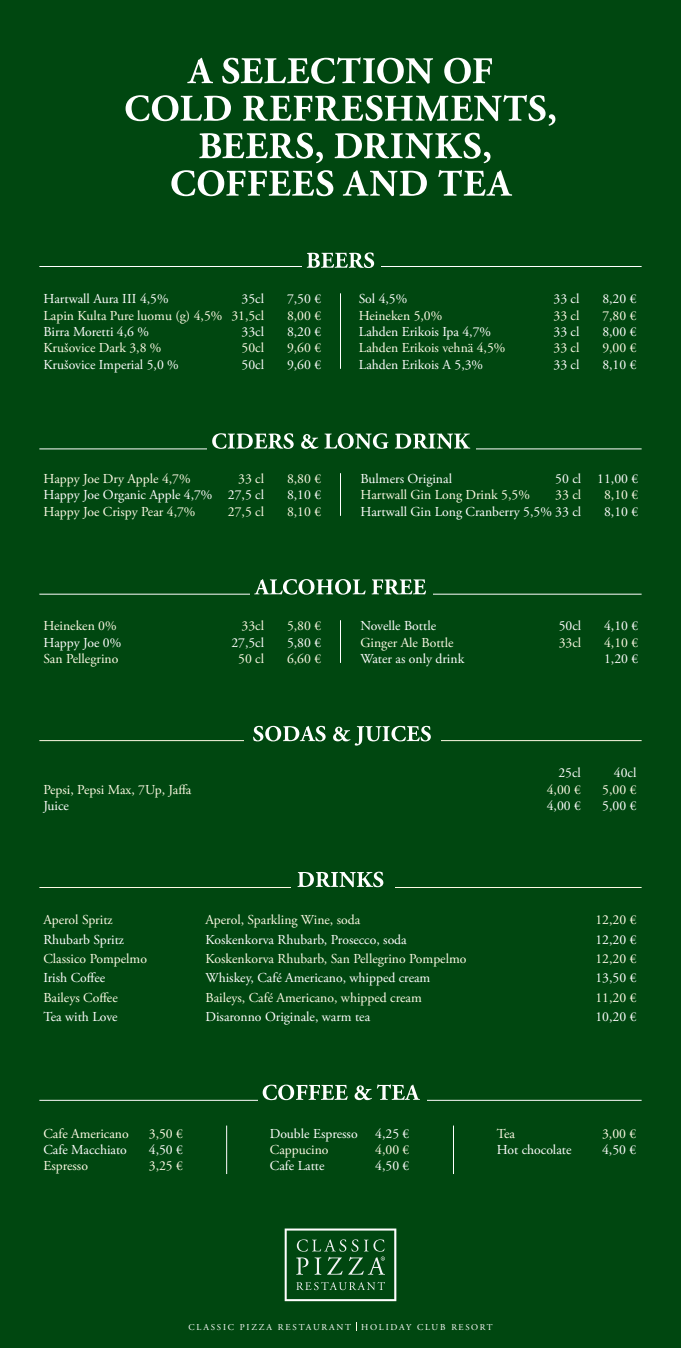
<style>
.page{position:relative;width:681px;height:1348px;background:#fff}
.page>*{position:absolute;margin:0;border:0;box-sizing:border-box;transform-origin:0 0}
.t1{font:13.65px "Adobe Garamond Pro";color:#fff}
.t2{font:13.65px "Adobe Garamond Pro";color:#fefae4}
.t3{font:9px "Adobe Garamond Pro";letter-spacing:.2em;color:#fff}
.s1{font-size:8.85px}
</style>
<div class="page">
<div style="left:0;top:0;width:680px;height:1348px;background:#004710"></div>
<svg style="left:187px;top:58px;width:26px;height:25px"></svg>
<svg style="left:222px;top:57px;width:211px;height:27px"></svg>
<svg style="left:444px;top:58px;width:47px;height:26px"></svg>
<svg style="left:125px;top:95px;width:106px;height:26px"></svg>
<svg style="left:243px;top:95px;width:312px;height:31px"></svg>
<svg style="left:199px;top:133px;width:291px;height:30px"></svg>
<svg style="left:171px;top:170px;width:162px;height:26px"></svg>
<svg style="left:342px;top:170px;width:84px;height:26px"></svg>
<svg style="left:438px;top:170px;width:74px;height:26px"></svg>
<hr style="left:39px;top:887px;width:602px;height:1px;background:#fefae4">
<div style="left:291px;top:867px;width:103px;height:26px;background:#004710"></div>
<svg style="left:297px;top:872px;width:86px;height:15px"></svg>
<hr style="left:226px;top:1125px;width:1px;height:49px;background:#fff">
<hr style="left:453px;top:1125px;width:1px;height:49px;background:#fff">
<hr style="left:39px;top:1100px;width:602px;height:1px;background:#fff">
<div style="left:258px;top:1078px;width:168px;height:26px;background:#004710"></div>
<svg style="left:262px;top:1085px;width:85px;height:15px"></svg>
<svg style="left:354px;top:1084px;width:66px;height:16px"></svg>
<svg style="left:284px;top:1228px;width:113px;height:74px"></svg>
<svg style="left:284px;top:1228px;width:112px;height:73px"></svg>
<hr style="left:39px;top:594px;width:602px;height:1px;background:#fff">
<div style="left:249px;top:573px;width:183px;height:26px;background:#004710"></div>
<svg style="left:254px;top:579px;width:172px;height:16px"></svg>
<hr style="left:340px;top:620px;width:1px;height:43px;background:#fff">
<hr style="left:39px;top:740px;width:602px;height:1px;background:#fefae4">
<div style="left:244px;top:720px;width:196px;height:26px;background:#004710"></div>
<svg style="left:253px;top:726px;width:72px;height:15px"></svg>
<svg style="left:333px;top:726px;width:97px;height:20px"></svg>
<hr style="left:39px;top:449px;width:602px;height:1px;background:#fff">
<div style="left:207px;top:426px;width:268px;height:26px;background:#004710"></div>
<svg style="left:212px;top:433px;width:81px;height:16px"></svg>
<svg style="left:301px;top:434px;width:17px;height:15px"></svg>
<svg style="left:324px;top:433px;width:64px;height:16px"></svg>
<svg style="left:394px;top:434px;width:76px;height:15px"></svg>
<hr style="left:340px;top:473px;width:1px;height:43px;background:#fff">
<hr style="left:39px;top:266px;width:602px;height:1px;background:#fff">
<div style="left:301px;top:246px;width:79px;height:26px;background:#004710"></div>
<svg style="left:306px;top:252px;width:68px;height:16px"></svg>
<hr style="left:340px;top:293px;width:1px;height:76px;background:#fff">
<p class="t1" style="left:43px;top:291px;width:127px">Hartwall Aura III 4,5%</p>
<p class="t1" style="left:241px;top:291px;width:24px">35cl</p>
<p class="t1" style="left:287px;top:291px;width:36px">7,50 €</p>
<p class="t2" style="left:43px;top:307px;width:222px">Lapin Kulta Pure luomu (g) 4,5% 31,5cl</p>
<p class="t2" style="left:287px;top:307px;width:36px">8,00 €</p>
<p class="t1" style="left:43px;top:323px;width:107px">Birra Moretti 4,6 %</p>
<p class="t1" style="left:241px;top:323px;width:24px">33cl</p>
<p class="t1" style="left:287px;top:323px;width:36px">8,20 €</p>
<p class="t2" style="left:43px;top:340px;width:119px">Krušovice Dark 3,8 %</p>
<p class="t2" style="left:241px;top:340px;width:24px">50cl</p>
<p class="t2" style="left:287px;top:340px;width:36px">9,60 €</p>
<p class="t1" style="left:43px;top:356px;width:137px">Krušovice Imperial 5,0 %</p>
<p class="t1" style="left:241px;top:356px;width:24px">50cl</p>
<p class="t1" style="left:287px;top:356px;width:36px">9,60 €</p>
<p class="t1" style="left:358px;top:291px;width:50px">Sol 4,5%</p>
<p class="t1" style="left:553px;top:291px;width:27px">33 cl</p>
<p class="t1" style="left:602px;top:291px;width:36px">8,20 €</p>
<p class="t2" style="left:358px;top:307px;width:85px">Heineken 5,0%</p>
<p class="t2" style="left:553px;top:307px;width:27px">33 cl</p>
<p class="t2" style="left:602px;top:307px;width:36px">7,80 €</p>
<p class="t1" style="left:358px;top:323px;width:134px">Lahden Erikois Ipa 4,7%</p>
<p class="t1" style="left:553px;top:323px;width:27px">33 cl</p>
<p class="t1" style="left:602px;top:323px;width:36px">8,00 €</p>
<p class="t2" style="left:358px;top:340px;width:148px">Lahden Erikois vehnä 4,5%</p>
<p class="t2" style="left:553px;top:340px;width:27px">33 cl</p>
<p class="t2" style="left:602px;top:340px;width:36px">9,00 €</p>
<p class="t1" style="left:358px;top:356px;width:126px">Lahden Erikois A 5,3%</p>
<p class="t1" style="left:553px;top:356px;width:27px">33 cl</p>
<p class="t1" style="left:602px;top:356px;width:36px">8,10 €</p>
<p class="t2" style="left:43px;top:471px;width:149px">Happy Joe Dry Apple 4,7%</p>
<p class="t2" style="left:238px;top:471px;width:27px">33 cl</p>
<p class="t2" style="left:287px;top:471px;width:36px">8,80 €</p>
<p class="t1" style="left:43px;top:487px;width:222px">Happy Joe Organic Apple 4,7% 27,5 cl</p>
<p class="t1" style="left:287px;top:487px;width:36px">8,10 €</p>
<p class="t2" style="left:43px;top:503px;width:153px">Happy Joe Crispy Pear 4,7%</p>
<p class="t2" style="left:228px;top:503px;width:38px">27,5 cl</p>
<p class="t2" style="left:287px;top:503px;width:36px">8,10 €</p>
<p class="t1" style="left:360px;top:471px;width:93px">Bulmers Original</p>
<p class="t1" style="left:555px;top:471px;width:84px">50 cl 11,00 €</p>
<p class="t2" style="left:360px;top:487px;width:171px">Hartwall Gin Long Drink 5,5%</p>
<p class="t2" style="left:555px;top:487px;width:27px">33 cl</p>
<p class="t2" style="left:603px;top:487px;width:36px">8,10 €</p>
<p class="t1" style="left:360px;top:503px;width:222px">Hartwall Gin Long Cranberry 5,5% 33 cl</p>
<p class="t1" style="left:603px;top:503px;width:36px">8,10 €</p>
<p class="t2" style="left:43px;top:618px;width:75px">Heineken 0%</p>
<p class="t2" style="left:241px;top:618px;width:24px">33cl</p>
<p class="t2" style="left:287px;top:618px;width:36px">5,80 €</p>
<p class="t1" style="left:43px;top:634px;width:79px">Happy Joe 0%</p>
<p class="t1" style="left:231px;top:634px;width:34px">27,5cl</p>
<p class="t1" style="left:287px;top:634px;width:36px">5,80 €</p>
<p class="t2" style="left:43px;top:650px;width:76px">San Pellegrino</p>
<p class="t2" style="left:238px;top:650px;width:27px">50 cl</p>
<p class="t2" style="left:287px;top:650px;width:36px">6,60 €</p>
<p class="t1" style="left:360px;top:618px;width:77px">Novelle Bottle</p>
<p class="t1" style="left:558px;top:618px;width:24px">50cl</p>
<p class="t1" style="left:603px;top:618px;width:36px">4,10 €</p>
<p class="t2" style="left:360px;top:634px;width:94px">Ginger Ale Bottle</p>
<p class="t2" style="left:558px;top:634px;width:24px">33cl</p>
<p class="t2" style="left:603px;top:634px;width:36px">4,10 €</p>
<p class="t1" style="left:360px;top:650px;width:105px">Water as only drink</p>
<p class="t1" style="left:603px;top:650px;width:36px">1,20 €</p>
<p class="t1" style="left:558px;top:765px;width:24px">25cl</p>
<p class="t1" style="left:613px;top:765px;width:24px">40cl</p>
<p class="t2" style="left:43px;top:781px;width:149px">Pepsi, Pepsi Max, 7Up, Jaffa</p>
<p class="t2" style="left:546px;top:781px;width:36px">4,00 €</p>
<p class="t2" style="left:602px;top:781px;width:36px">5,00 €</p>
<p class="t1" style="left:43px;top:797px;width:27px">Juice</p>
<p class="t1" style="left:546px;top:797px;width:36px">4,00 €</p>
<p class="t1" style="left:602px;top:797px;width:36px">5,00 €</p>
<p class="t2" style="left:43px;top:912px;width:71px">Aperol Spritz</p>
<p class="t2" style="left:205px;top:912px;width:156px">Aperol, Sparkling Wine, soda</p>
<p class="t2" style="left:595px;top:912px;width:42px">12,20 €</p>
<p class="t1" style="left:43px;top:931px;width:82px">Rhubarb Spritz</p>
<p class="t1" style="left:205px;top:931px;width:203px">Koskenkorva Rhubarb, Prosecco, soda</p>
<p class="t1" style="left:595px;top:931px;width:42px">12,20 €</p>
<p class="t2" style="left:43px;top:950px;width:105px">Classico Pompelmo</p>
<p class="t2" style="left:205px;top:950px;width:262px">Koskenkorva Rhubarb, San Pellegrino Pompelmo</p>
<p class="t2" style="left:595px;top:950px;width:42px">12,20 €</p>
<p class="t1" style="left:43px;top:970px;width:63px">Irish Coffee</p>
<p class="t1" style="left:205px;top:970px;width:226px">Whiskey, Café Americano, whipped cream</p>
<p class="t1" style="left:595px;top:970px;width:42px">13,50 €</p>
<p class="t2" style="left:43px;top:989px;width:76px">Baileys Coffee</p>
<p class="t2" style="left:205px;top:989px;width:217px">Baileys, Café Americano, whipped cream</p>
<p class="t2" style="left:595px;top:989px;width:42px">11,20 €</p>
<p class="t1" style="left:43px;top:1009px;width:76px">Tea with Love</p>
<p class="t1" style="left:205px;top:1009px;width:166px">Disaronno Originale, warm tea</p>
<p class="t1" style="left:595px;top:1009px;width:42px">10,20 €</p>
<p class="t2" style="left:43px;top:1125px;width:87px">Cafe Americano</p>
<p class="t2" style="left:149px;top:1125px;width:36px">3,50 €</p>
<p class="t1" style="left:43px;top:1141px;width:85px">Cafe Macchiato</p>
<p class="t1" style="left:149px;top:1141px;width:36px">4,50 €</p>
<p class="t2" style="left:43px;top:1158px;width:46px">Espresso</p>
<p class="t2" style="left:149px;top:1158px;width:36px">3,25 €</p>
<p class="t1" style="left:270px;top:1125px;width:89px">Double Espresso</p>
<p class="t1" style="left:375px;top:1125px;width:36px">4,25 €</p>
<p class="t2" style="left:270px;top:1141px;width:60px">Cappucino</p>
<p class="t2" style="left:375px;top:1141px;width:36px">4,00 €</p>
<p class="t1" style="left:270px;top:1158px;width:56px">Cafe Latte</p>
<p class="t1" style="left:375px;top:1158px;width:36px">4,50 €</p>
<p class="t2" style="left:496px;top:1125px;width:20px">Tea</p>
<p class="t2" style="left:602px;top:1125px;width:36px">3,00 €</p>
<p class="t1" style="left:496px;top:1141px;width:76px">Hot chocolate</p>
<p class="t1" style="left:602px;top:1141px;width:36px">4,50 €</p>
<p class="t3" style="left:188px;top:1322px;width:305px">CLASSIC PIZZA RESTAURANT HOLIDAY CLUB <span class="s1">RESORT</span></p>
</div>
